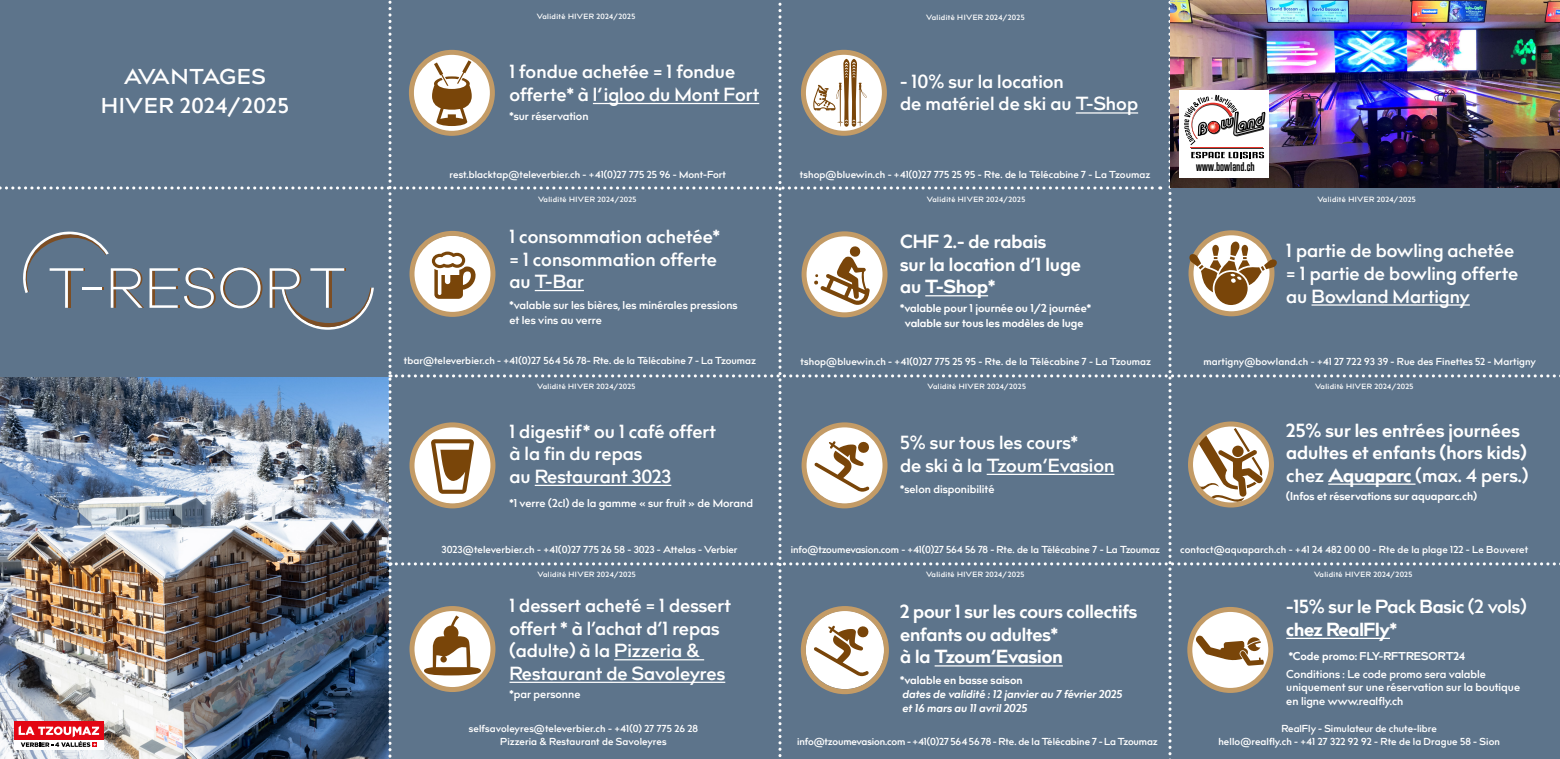
<style>
.page{position:relative;width:1560px;height:759px;background:#fff}
.page>*{position:absolute;margin:0;border:0;box-sizing:border-box;transform-origin:0 0}
.t1{font:600 21.25px/28.5px "billcorpm 3";letter-spacing:.03em;color:#fff;text-align:center}
.t2{font:600 18.75px/22.5px "billcorpm 3";color:#fff}
.t3{font:700 18.75px/22.5px "billcorpm 3";color:#fff}
.t4{font:600 11.25px/13.8px "billcorpm 3";color:#fff}
.t5{font:700 11.25px/15px "billcorpm 3";color:#fff;text-align:center}
.t6{font:italic 700 11.25px/13.8px "billcorpm 3";color:#fff}
.t7{font:11.12px "Kenyan Coffee Rg";color:#000}
.t8{font:600 10px/12.5px "billcorpm 3";letter-spacing:.01em;color:#fff;text-align:center}
.t9{font:600 10px "billcorpm 3";letter-spacing:-.01em;color:#fff}
.t10{font:600 7.5px "billcorpm 3";letter-spacing:.05em;color:#fff}
.s1{font-weight:800}
.s2{font-weight:600}
</style>
<div class="page">
<img style="left:0;top:0;width:1560px;height:759px">
<h1 class="t1" style="left:101px;top:63px;width:189px">AVANTAGES<br>HIVER 2024/2025</h1>
<p class="t10" style="left:537px;top:11px;width:100px">Validité HIVER 2024/2025</p>
<p class="t10" style="left:926px;top:12px;width:100px">Validité HIVER 2024/2025</p>
<h2 class="t2" style="left:509px;top:61px;width:251px">1 fondue achetée = 1 fondue offerte* à l’igloo du Mont Fort</h2>
<p class="t4" style="left:509px;top:109px;width:81px">*sur réservation</p>
<h2 class="t2" style="left:900px;top:71px;width:239px">- 10% sur la location<br>de matériel de ski au T-Shop</h2>
<p class="t8" style="left:449px;top:169px;width:278px">rest.blacktap@televerbier.ch - +41(0)27 775 25 96 - Mont-Fort</p>
<p class="t8" style="left:799px;top:169px;width:352px">tshop@bluewin.ch - +41(0)27 775 25 95 - Rte. de la Télécabine 7 - La Tzoumaz</p>
<p class="t7" style="left:1196px;top:159px;width:60px">www.bowland.ch</p>
<p class="t10" style="left:538px;top:194px;width:100px">Validité HIVER 2024/2025</p>
<h2 class="t2" style="left:509px;top:226px;width:212px">1 consommation achetée* = 1 consommation offerte au T-Bar</h2>
<p class="t4" style="left:509px;top:298px;width:229px;line-height:15px">*valable sur les bières, les minérales pressions et les vins au verre</p>
<p class="t8" style="left:404px;top:355px;width:353px">tbar@televerbier.ch - +41(0)27 564 56 78- Rte. de la Télécabine 7 - La Tzoumaz</p>
<p class="t10" style="left:926px;top:194px;width:100px">Validité HIVER 2024/2025</p>
<h2 class="t3" style="left:900px;top:231px;width:182px">CHF 2.- de rabais<br>sur la location d’1 luge au <span class="s1">T-Shop</span>*</h2>
<p class="t5" style="left:900px;top:301px;width:192px">*valable pour 1 journée ou 1/2 journée* valable sur tous les modèles de luge</p>
<p class="t8" style="left:800px;top:355px;width:352px">tshop@bluewin.ch - +41(0)27 775 25 95 - Rte. de la Télécabine 7 - La Tzoumaz</p>
<p class="t10" style="left:1317px;top:194px;width:100px">Validité HIVER 2024/2025</p>
<h2 class="t2" style="left:1286px;top:240px;width:233px">1 partie de bowling achetée = 1 partie de bowling offerte au Bowland Martigny</h2>
<p class="t8" style="left:1203px;top:355px;width:334px">martigny@bowland.ch - +41 27 722 93 39 - Rue des Finettes 52 - Martigny</p>
<p class="t10" style="left:537px;top:380px;width:100px">Validité HIVER 2024/2025</p>
<h2 class="t2" style="left:509px;top:420px;width:208px">1 digestif* ou 1 café offert à la fin du repas<br>au Restaurant 3023</h2>
<p class="t4" style="left:509px;top:496px;width:245px">*1 verre (2cl) de la gamme « sur fruit » de Morand</p>
<p class="t10" style="left:927px;top:380px;width:100px">Validité HIVER 2024/2025</p>
<h2 class="t2" style="left:900px;top:432px;width:216px">5% sur tous les cours*<br>de ski à la Tzoum’Evasion</h2>
<p class="t4" style="left:900px;top:482px;width:96px">*selon disponibilité</p>
<p class="t10" style="left:1314px;top:380px;width:100px">Validité HIVER 2024/2025</p>
<h2 class="t3" style="left:1286px;top:419px;width:243px">25% sur les entrées journées adultes et enfants (hors kids) <span class="s2">chez</span> <span class="s1">Aquaparc</span> <span class="s2">(max. 4 pers.)</span></h2>
<p class="t5" style="left:1286px;top:489px;width:192px">(Infos et réservations sur aquaparc.ch)</p>
<p class="t8" style="left:441px;top:544px;width:297px">3023@televerbier.ch - +41(0)27 775 26 58 - 3023 - Attelas - Verbier</p>
<p class="t9" style="left:790px;top:542px;width:371px">info@tzoumevasion.com - +41(0)27 564 56 78 - Rte. de la Télécabine 7 - La Tzoumaz</p>
<p class="t8" style="left:1179px;top:544px;width:349px">contact@aquaparch.ch - +41 24 482 00 00 - Rte de la plage 122 - Le Bouveret</p>
<p class="t10" style="left:537px;top:569px;width:100px">Validité HIVER 2024/2025</p>
<h2 class="t2" style="left:509px;top:595px;width:223px">1 dessert acheté = 1 dessert offert * à l’achat d’1 repas (adulte) à la Pizzeria &amp;<br>Restaurant de Savoleyres</h2>
<p class="t4" style="left:509px;top:687px;width:72px">*par personne</p>
<p class="t10" style="left:926px;top:569px;width:100px">Validité HIVER 2024/2025</p>
<h2 class="t3" style="left:900px;top:601px;width:239px">2 pour 1 sur les cours collectifs enfants ou adultes*<br>à la <span class="s1">Tzoum’Evasion</span></h2>
<p class="t5" style="left:900px;top:673px;width:124px">*valable en basse saison</p>
<p class="t6" style="left:902px;top:687px;width:221px">dates de validité : 12 janvier au 7 février 2025 et 16 mars au 11 avril 2025</p>
<p class="t10" style="left:1313px;top:569px;width:100px">Validité HIVER 2024/2025</p>
<h2 class="t3" style="left:1286px;top:596px;width:242px">-15% sur le Pack Basic <span class="s2">(2 vols) </span><span class="s1">chez RealFly</span>*</h2>
<p class="t5" style="left:1288px;top:649px;width:178px">*Code promo: FLY-RFTRESORT24</p>
<p class="t4" style="left:1286px;top:667px;width:235px">Conditions : Le code promo sera valable uniquement sur une réservation sur la boutique en ligne www.realfly.ch</p>
<p class="t8" style="left:469px;top:722px;width:230px">selfsavoleyres@televerbier.ch - +41(0) 27 775 26 28<br>Pizzeria &amp; Restaurant de Savoleyres</p>
<p class="t9" style="left:797px;top:734px;width:362px">info@tzoumevasion.com - +41(0)27 564 56 78 - Rte. de la Télécabine 7 - La Tzoumaz</p>
<p class="t8" style="left:1218px;top:722px;width:283px">RealFly - Simulateur de chute-libre<br>hello@realfly.ch - +41 27 322 92 92 - Rte de la Drague 58 - Sion</p>
</div>
